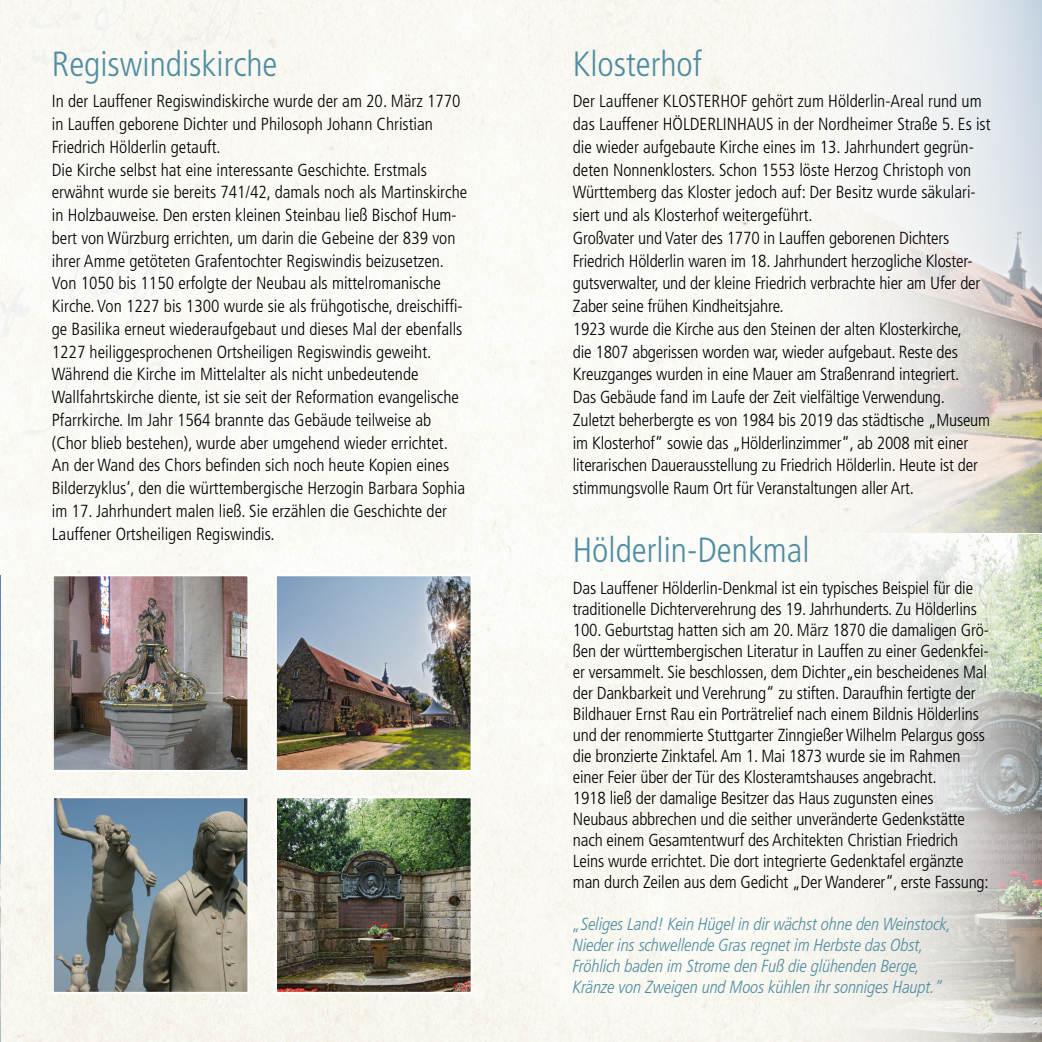
<style>
.page{position:relative;width:1042px;height:1042px;background:#fff}
.page>*{position:absolute;margin:0;border:0;box-sizing:border-box;transform-origin:0 0}
.t1{font:300 condensed 35px "Frutiger LT Pro";color:#4f8da0}
.t2{font:300 condensed 17.5px/22.8px "Frutiger LT Pro";letter-spacing:-.01em;color:#000}
.t3{font:italic 300 condensed 17.5px/21px "Frutiger LT Std";letter-spacing:-.01em;color:#4f8da0}
</style>
<div class="page">
<div style="left:0;top:0;width:777px;height:1042px;background:#faf9f4"></div>
<svg style="left:257px;top:9px;width:11px;height:10px"></svg>
<div style="left:0;top:0;width:242px;height:543px;background:#faf9f4"></div>
<img style="left:278px;top:799px;width:191px;height:191px">
<div style="left:275px;top:796px;width:197px;height:197px;border:2px solid #fff"></div>
<img style="left:55px;top:799px;width:191px;height:191px">
<div style="left:52px;top:796px;width:197px;height:197px;border:2px solid #fff"></div>
<img style="left:278px;top:577px;width:191px;height:191px">
<div style="left:275px;top:574px;width:197px;height:197px;border:2px solid #fff"></div>
<img style="left:55px;top:577px;width:191px;height:191px">
<div style="left:52px;top:574px;width:197px;height:197px;border:2px solid #fff"></div>
<img style="left:0;top:576px;width:1px;height:466px">
<img style="left:635px;top:0;width:407px;height:532px">
<img style="left:635px;top:534px;width:407px;height:508px">
<p class="t1" style="left:52px;top:44px;width:227px">Regiswindiskirche</p>
<p class="t2" style="left:52px;top:90px;width:417px">In der Lauffener Regiswindiskirche wurde der am 20. März 1770 in Lauffen geborene Dichter und Philosoph Johann Christian Friedrich Hölderlin getauft.<br>Die Kirche selbst hat eine interessante Geschichte. Erstmals erwähnt wurde sie bereits 741/42, damals noch als Martinskirche in Holzbauweise. Den ersten kleinen Steinbau ließ Bischof Hum&shy;bert von Würzburg errichten, um darin die Gebeine der 839 von ihrer Amme getöteten Grafentochter Regiswindis beizusetzen.<br>Von 1050 bis 1150 erfolgte der Neubau als mittelromanische Kirche. Von 1227 bis 1300 wurde sie als frühgotische, dreischiffi&shy;ge Basilika erneut wiederaufgebaut und dieses Mal der ebenfalls 1227 heiliggesprochenen Ortsheiligen Regiswindis geweiht.<br>Während die Kirche im Mittelalter als nicht unbedeutende Wallfahrtskirche diente, ist sie seit der Reformation evangelische Pfarrkirche. Im Jahr 1564 brannte das Gebäude teilweise ab (Chor blieb bestehen), wurde aber umgehend wieder errichtet.<br>An der Wand des Chors befinden sich noch heute Kopien eines Bilderzyklus‘, den die württembergische Herzogin Barbara Sophia im 17. Jahrhundert malen ließ. Sie erzählen die Geschichte der Lauffener Ortsheiligen Regiswindis.</p>
<p class="t1" style="left:573px;top:44px;width:131px">Klosterhof</p>
<p class="t2" style="left:573px;top:90px;width:419px">Der Lauffener KLOSTERHOF gehört zum Hölderlin-Areal rund um das Lauffener HÖLDERLINHAUS in der Nordheimer Straße 5. Es ist die wieder aufgebaute Kirche eines im 13. Jahrhundert gegrün&shy;deten Nonnenklosters. Schon 1553 löste Herzog Christoph von Württemberg das Kloster jedoch auf: Der Besitz wurde säkulari&shy;siert und als Klosterhof weitergeführt.<br>Großvater und Vater des 1770 in Lauffen geborenen Dichters Friedrich Hölderlin waren im 18. Jahrhundert herzogliche Kloster&shy;gutsverwalter, und der kleine Friedrich verbrachte hier am Ufer der Zaber seine frühen Kindheitsjahre.<br>1923 wurde die Kirche aus den Steinen der alten Klosterkirche,<br>die 1807 abgerissen worden war, wieder aufgebaut. Reste des Kreuzganges wurden in eine Mauer am Straßenrand integriert.<br>Das Gebäude fand im Laufe der Zeit vielfältige Verwendung.<br>Zuletzt beherbergte es von 1984 bis 2019 das städtische „Museum im Klosterhof“ sowie das „Hölderlinzimmer“, ab 2008 mit einer literarischen Dauerausstellung zu Friedrich Hölderlin. Heute ist der stimmungsvolle Raum Ort für Veranstaltungen aller Art.</p>
<p class="t1" style="left:573px;top:530px;width:238px">Hölderlin-Denkmal</p>
<p class="t2" style="left:573px;top:577px;width:417px;line-height:21px">Das Lauffener Hölderlin-Denkmal ist ein typisches Beispiel für die traditionelle Dichterverehrung des 19. Jahrhunderts. Zu Hölderlins 100. Geburtstag hatten sich am 20. März 1870 die damaligen Grö&shy;ßen der württembergischen Literatur in Lauffen zu einer Gedenkfei&shy;er versammelt. Sie beschlossen, dem Dichter„ein bescheidenes Mal der Dankbarkeit und Verehrung“ zu stiften. Daraufhin fertigte der Bildhauer Ernst Rau ein Porträtrelief nach einem Bildnis Hölderlins und der renommierte Stuttgarter Zinngießer Wilhelm Pelargus goss die bronzierte Zinktafel. Am 1. Mai 1873 wurde sie im Rahmen einer Feier über der Tür des Klosteramtshauses angebracht.<br>1918 ließ der damalige Besitzer das Haus zugunsten eines Neubaus abbrechen und die seither unveränderte Gedenkstätte nach einem Gesamtentwurf des Architekten Christian Friedrich Leins wurde errichtet. Die dort integrierte Gedenktafel ergänzte man durch Zeilen aus dem Gedicht „Der Wanderer“, erste Fassung:</p>
<p class="t3" style="left:573px;top:914px;width:380px">„Seliges Land! Kein Hügel in dir wächst ohne den Weinstock, Nieder ins schwellende Gras regnet im Herbste das Obst, Fröhlich baden im Strome den Fuß die glühenden Berge, Kränze von Zweigen und Moos kühlen ihr sonniges Haupt.“</p>
</div>
